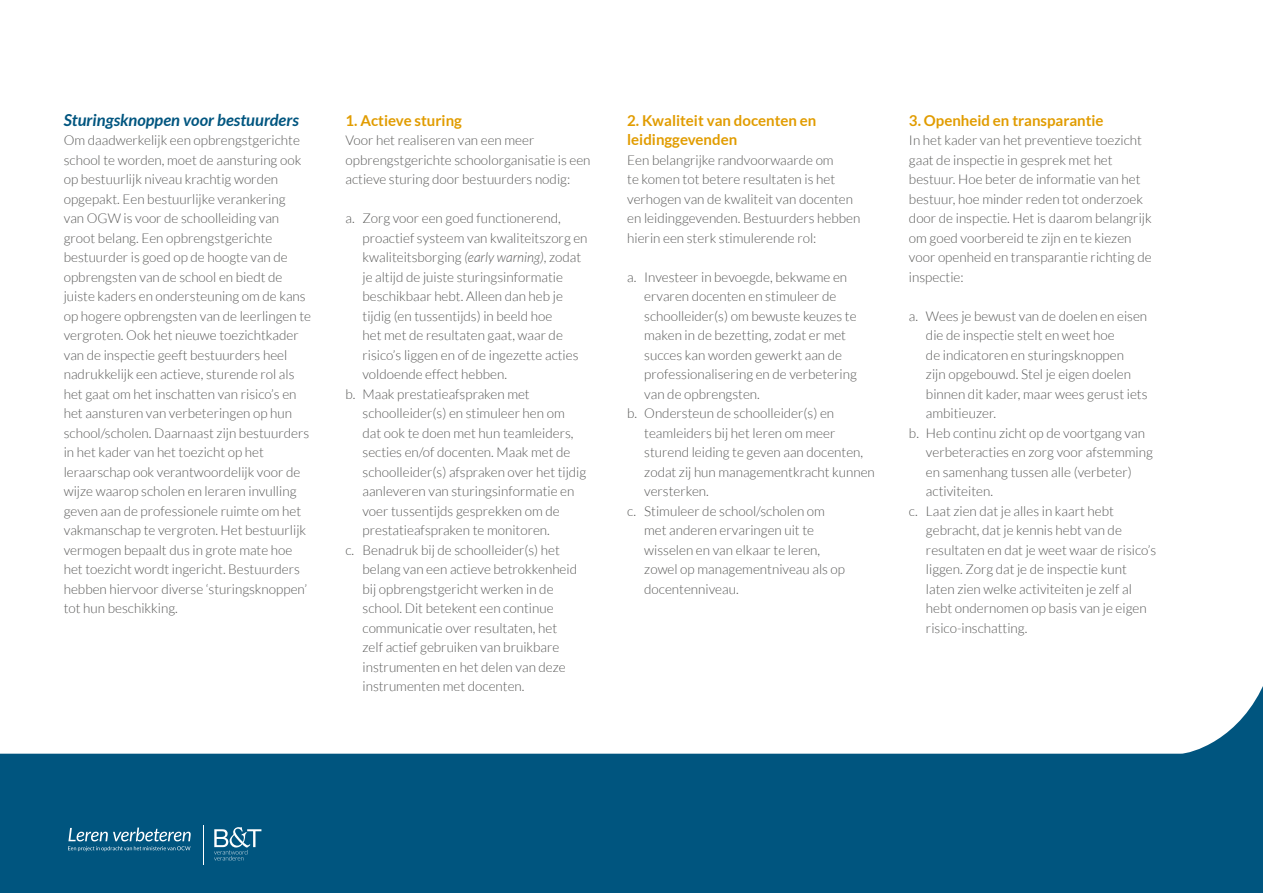
<style>
.page{position:relative;width:1263px;height:893px;background:#fff}
.page>*{position:absolute;margin:0;border:0;box-sizing:border-box;transform-origin:0 0}
.t1{font:italic 700 16.5px "Lato";color:#00557f}
.t2{font:700 15px/19.5px "Lato";color:#e19c00}
.t3{font:300 13.5px/19.5px "Lato";color:#575756}
.s1{font-style:italic}
</style>
<div class="page">
<svg style="left:0;top:686px;width:1263px;height:207px;fill:#00557f"></svg>
<svg style="left:214px;top:827px;width:47px;height:33px;background:#3b7c9c"></svg>
<hr style="left:203px;top:826px;width:1px;height:39px;background:#fff">
<svg style="left:68px;top:827px;width:123px;height:24px;background:#337798"></svg>
<p class="t1" style="left:64px;top:110px;width:237px">Sturingsknoppen voor bestuurders</p>
<p class="t3" style="left:64px;top:131px;width:249px">Om daadwerkelijk een opbrengstgerichte school te worden, moet de aansturing ook op bestuurlijk niveau krachtig worden opgepakt. Een bestuurlijke verankering<br>van OGW is voor de schoolleiding van groot belang. Een opbrengstgerichte bestuurder is goed op de hoogte van de opbrengsten van de school en biedt de juiste kaders en ondersteuning om de kans op hogere opbrengsten van de leerlingen te vergroten. Ook het nieuwe toezichtkader van de inspectie geeft bestuurders heel nadrukkelijk een actieve, sturende rol als het gaat om het inschatten van risico’s en het aansturen van verbeteringen op hun school/scholen. Daarnaast zijn bestuurders in het kader van het toezicht op het leraarschap ook verantwoordelijk voor de wijze waarop scholen en leraren invulling geven aan de professionele ruimte om het vakmanschap te vergroten. Het bestuurlijk vermogen bepaalt dus in grote mate hoe het toezicht wordt ingericht. Bestuurders hebben hiervoor diverse ‘sturingsknoppen’ tot hun beschikking.</p>
<p class="t2" style="left:345px;top:110px;width:118px">1. Actieve sturing</p>
<p class="t3" style="left:345px;top:131px;width:247px">Voor het realiseren van een meer opbrengstgerichte schoolorganisatie is een actieve sturing door bestuurders nodig:</p>
<p class="t3" style="left:345px;top:209px;width:217px">a. Zorg voor een goed functionerend,</p>
<p class="t3" style="left:362px;top:228px;width:227px">proactief systeem van kwaliteitszorg en</p>
<p class="t3" style="left:362px;top:248px;width:220px">kwaliteitsborging <span class="s1">(early warning)</span>, zodat</p>
<p class="t3" style="left:362px;top:267px;width:202px">je altijd de juiste sturingsinformatie</p>
<p class="t3" style="left:362px;top:287px;width:202px">beschikbaar hebt. Alleen dan heb je</p>
<p class="t3" style="left:362px;top:306px;width:191px">tijdig (en tussentijds) in beeld hoe</p>
<p class="t3" style="left:362px;top:326px;width:202px">het met de resultaten gaat, waar de</p>
<p class="t3" style="left:362px;top:345px;width:218px">risico’s liggen en of de ingezette acties</p>
<p class="t3" style="left:362px;top:365px;width:146px">voldoende effect hebben.</p>
<p class="t3" style="left:345px;top:384px;width:186px">b. Maak prestatieafspraken met</p>
<p class="t3" style="left:362px;top:404px;width:204px">schoolleider(s) en stimuleer hen om</p>
<p class="t3" style="left:362px;top:423px;width:212px">dat ook te doen met hun teamleiders,</p>
<p class="t3" style="left:362px;top:443px;width:209px">secties en/of docenten. Maak met de</p>
<p class="t3" style="left:362px;top:462px;width:225px">schoolleider(s) afspraken over het tijdig</p>
<p class="t3" style="left:362px;top:482px;width:213px">aanleveren van sturingsinformatie en</p>
<p class="t3" style="left:362px;top:501px;width:199px">voer tussentijds gesprekken om de</p>
<p class="t3" style="left:362px;top:521px;width:189px">prestatieafspraken te monitoren.</p>
<p class="t3" style="left:345px;top:540px;width:216px">c. Benadruk bij de schoolleider(s) het</p>
<p class="t3" style="left:362px;top:560px;width:216px">belang van een actieve betrokkenheid</p>
<p class="t3" style="left:362px;top:579px;width:193px">bij opbrengstgericht werken in de</p>
<p class="t3" style="left:362px;top:599px;width:193px">school. Dit betekent een continue</p>
<p class="t3" style="left:362px;top:618px;width:196px">communicatie over resultaten, het</p>
<p class="t3" style="left:362px;top:638px;width:198px">zelf actief gebruiken van bruikbare</p>
<p class="t3" style="left:362px;top:657px;width:205px">instrumenten en het delen van deze</p>
<p class="t3" style="left:362px;top:677px;width:164px">instrumenten met docenten.</p>
<p class="t2" style="left:627px;top:110px;width:191px">2. Kwaliteit van docenten en leidinggevenden</p>
<p class="t3" style="left:627px;top:150px;width:235px">Een belangrijke randvoorwaarde om<br>te komen tot betere resultaten is het verhogen van de kwaliteit van docenten en leidinggevenden. Bestuurders hebben hierin een sterk stimulerende rol:</p>
<p class="t3" style="left:627px;top:267px;width:222px">a. Investeer in bevoegde, bekwame en</p>
<p class="t3" style="left:644px;top:287px;width:194px">ervaren docenten en stimuleer de</p>
<p class="t3" style="left:644px;top:306px;width:214px">schoolleider(s) om bewuste keuzes te</p>
<p class="t3" style="left:644px;top:326px;width:203px">maken in de bezetting, zodat er met</p>
<p class="t3" style="left:644px;top:345px;width:199px">succes kan worden gewerkt aan de</p>
<p class="t3" style="left:644px;top:365px;width:214px">professionalisering en de verbetering</p>
<p class="t3" style="left:644px;top:384px;width:117px">van de opbrengsten.</p>
<p class="t3" style="left:627px;top:404px;width:208px">b. Ondersteun de schoolleider(s) en</p>
<p class="t3" style="left:644px;top:423px;width:193px">teamleiders bij het leren om meer</p>
<p class="t3" style="left:644px;top:443px;width:220px">sturend leiding te geven aan docenten,</p>
<p class="t3" style="left:644px;top:462px;width:232px">zodat zij hun managementkracht kunnen</p>
<p class="t3" style="left:644px;top:482px;width:66px">versterken.</p>
<p class="t3" style="left:627px;top:501px;width:199px">c. Stimuleer de school/scholen om</p>
<p class="t3" style="left:644px;top:521px;width:171px">met anderen ervaringen uit te</p>
<p class="t3" style="left:644px;top:540px;width:177px">wisselen en van elkaar te leren,</p>
<p class="t3" style="left:644px;top:560px;width:202px">zowel op managementniveau als op</p>
<p class="t3" style="left:644px;top:579px;width:96px">docentenniveau.</p>
<p class="t2" style="left:909px;top:110px;width:196px">3. Openheid en transparantie</p>
<p class="t3" style="left:909px;top:131px;width:244px">In het kader van het preventieve toezicht gaat de inspectie in gesprek met het bestuur. Hoe beter de informatie van het bestuur, hoe minder reden tot onderzoek door de inspectie. Het is daarom belangrijk om goed voorbereid te zijn en te kiezen voor openheid en transparantie richting de inspectie:</p>
<p class="t3" style="left:909px;top:306px;width:240px">a. Wees je bewust van de doelen en eisen</p>
<p class="t3" style="left:926px;top:326px;width:190px">die de inspectie stelt en weet hoe</p>
<p class="t3" style="left:926px;top:345px;width:200px">de indicatoren en sturingsknoppen</p>
<p class="t3" style="left:926px;top:365px;width:207px">zijn opgebouwd. Stel je eigen doelen</p>
<p class="t3" style="left:926px;top:384px;width:223px">binnen dit kader, maar wees gerust iets</p>
<p class="t3" style="left:926px;top:404px;width:72px">ambitieuzer.</p>
<p class="t3" style="left:909px;top:423px;width:237px">b. Heb continu zicht op de voortgang van</p>
<p class="t3" style="left:926px;top:443px;width:228px">verbeteracties en zorg voor afstemming</p>
<p class="t3" style="left:926px;top:462px;width:207px">en samenhang tussen alle (verbeter)</p>
<p class="t3" style="left:926px;top:482px;width:69px">activiteiten.</p>
<p class="t3" style="left:909px;top:501px;width:206px">c. Laat zien dat je alles in kaart hebt</p>
<p class="t3" style="left:926px;top:521px;width:197px">gebracht, dat je kennis hebt van de</p>
<p class="t3" style="left:926px;top:540px;width:232px">resultaten en dat je weet waar de risico’s</p>
<p class="t3" style="left:926px;top:560px;width:202px">liggen. Zorg dat je de inspectie kunt</p>
<p class="t3" style="left:926px;top:579px;width:207px">laten zien welke activiteiten je zelf al</p>
<p class="t3" style="left:926px;top:599px;width:222px">hebt ondernomen op basis van je eigen</p>
<p class="t3" style="left:926px;top:618px;width:103px">risico-inschatting.</p>
</div>
